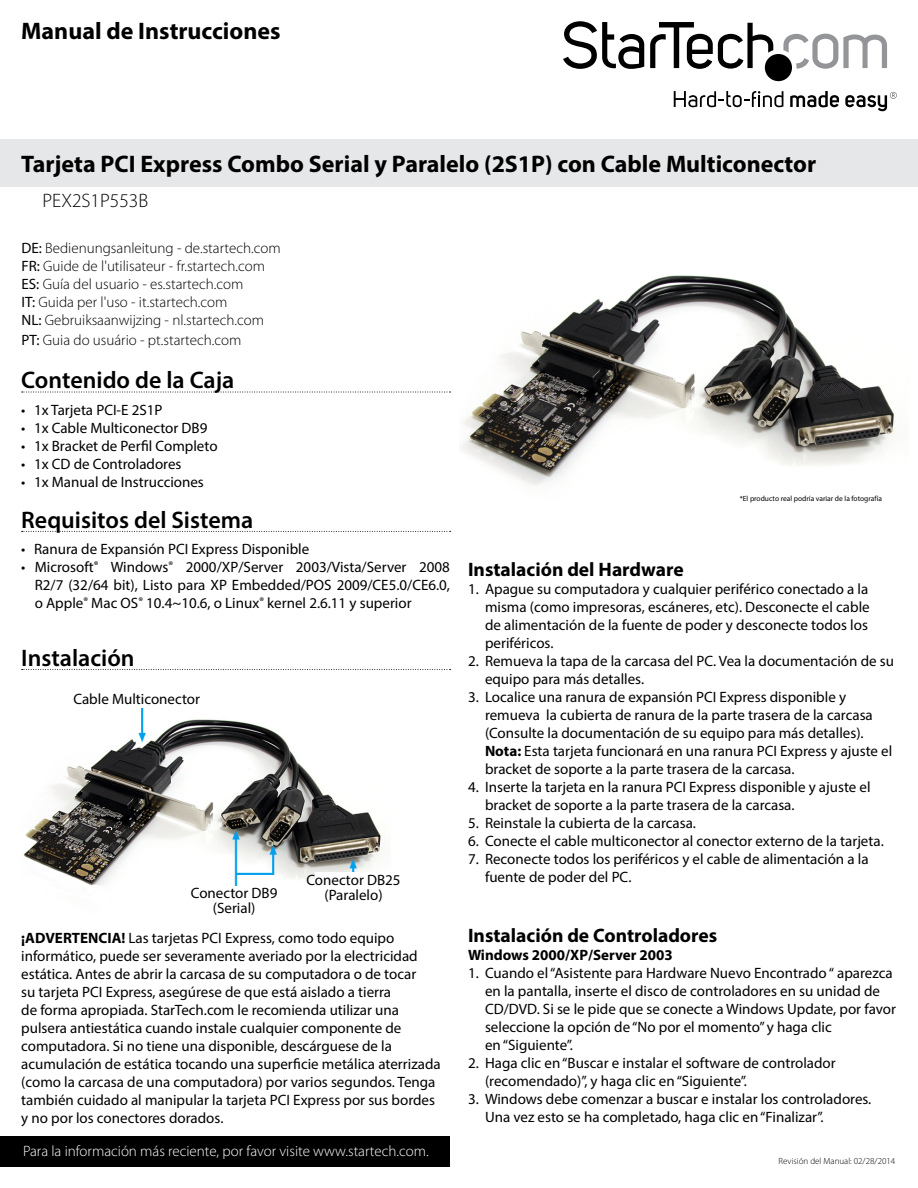
<style>
.page{position:relative;width:918px;height:1188px;background:#fff}
.page>*{position:absolute;margin:0;border:0;box-sizing:border-box;transform-origin:0 0}
.t1{font:700 24px "Myriad Pro";color:#000}
.t2{font:600 24px "Myriad Pro";color:#000}
.t3{font:700 19.5px "Myriad Pro";color:#000}
.t4{font:300 19.5px "Myriad Pro";color:#000}
.t5{font:15px/18px "Myriad Pro";color:#000}
.t6{font:300 15px/18px "Myriad Pro";color:#000}
.t7{font:300 15px "Myriad Pro";color:#fff}
.t8{font:700 15px "Myriad Pro";color:#000}
.t9{font:300 9px "Myriad Pro";color:#000}
.t10{font:7.5px "Myriad Pro";color:#000}
.s1{font-weight:400}
.s2{font-weight:700}
</style>
<div class="page">
<svg style="left:783px;top:34px;width:104px;height:35px"></svg>
<svg style="left:845px;top:92px;width:52px;height:19px"></svg>
<svg style="left:790px;top:91px;width:49px;height:17px"></svg>
<svg style="left:674px;top:91px;width:109px;height:16px"></svg>
<svg style="left:563px;top:21px;width:81px;height:48px"></svg>
<svg style="left:650px;top:22px;width:123px;height:47px"></svg>
<div style="left:765px;top:54px;width:27px;height:27px;background:#000;border-radius:50%"></div>
<div style="left:0;top:140px;width:918px;height:47px;background:#e6e7e8"></div>
<div style="left:0;top:1136px;width:450px;height:30px;background:#000"></div>
<svg style="left:22px;top:392px;width:429px;height:1px"></svg>
<svg style="left:22px;top:531px;width:429px;height:1px"></svg>
<img style="left:459px;top:275px;width:449px;height:211px">
<svg style="left:22px;top:669px;width:429px;height:1px"></svg>
<img style="left:23px;top:708px;width:359px;height:178px">
<div style="left:315px;top:872px;width:74px;height:29px;background:#fff"></div>
<h1 class="t1" style="left:21px;top:16px;width:261px">Manual de Instrucciones</h1>
<h1 class="t1" style="left:21px;top:148px;width:797px">Tarjeta PCI Express Combo Serial y Paralelo (2S1P) con Cable Multiconector</h1>
<h2 class="t4" style="left:43px;top:189px;width:107px">PEX2S1P553B</h2>
<p class="t6" style="left:22px;top:239px;width:261px"><span class="s1">DE:</span> Bedienungsanleitung - de.startech.com <span class="s1">FR:</span> Guide de l'utilisateur - fr.startech.com <span class="s1">ES:</span> Guía del usuario - es.startech.com<br><span class="s1">IT:</span> Guida per l'uso - it.startech.com<br><span class="s1">NL:</span> Gebruiksaanwijzing - nl.startech.com</p>
<p class="t6" style="left:22px;top:331px;width:221px"><span class="s1">PT:</span> Guia do usuário - pt.startech.com</p>
<h1 class="t2" style="left:21px;top:365px;width:215px">Contenido de la Caja</h1>
<p class="t5" style="left:21px;top:400px;width:143px">• 1x Tarjeta PCI-E 2S1P</p>
<p class="t5" style="left:21px;top:418px;width:188px">• 1x Cable Multiconector DB9</p>
<p class="t5" style="left:21px;top:436px;width:198px">• 1x Bracket de Perfil Completo</p>
<p class="t5" style="left:21px;top:454px;width:162px">• 1x CD de Controladores</p>
<p class="t5" style="left:21px;top:472px;width:184px">• 1x Manual de Instrucciones</p>
<h1 class="t2" style="left:21px;top:504px;width:234px">Requisitos del Sistema</h1>
<p class="t5" style="left:21px;top:540px;width:290px">• Ranura de Expansión PCI Express Disponible</p>
<p class="t5" style="left:35px;top:558px;width:417px;text-align:justify;text-indent:-14px">• Microsoft<sup>®</sup> Windows<sup>®</sup> 2000/XP/Server 2003/Vista/Server 2008<br>R2/7 (32/64 bit), Listo para XP Embedded/POS 2009/CE5.0/CE6.0, o Apple<sup>®</sup> Mac OS<sup>®</sup> 10.4~10.6, o Linux<sup>®</sup> kernel 2.6.11 y superior</p>
<h1 class="t2" style="left:21px;top:642px;width:115px">Instalación</h1>
<p class="t5" style="left:73px;top:690px;width:128px">Cable Multiconector</p>
<p class="t5" style="left:191px;top:885px;width:88px;line-height:15px;text-align:center">Conector DB9 (Serial)</p>
<p class="t5" style="left:306px;top:872px;width:96px;line-height:15px;text-align:center">Conector DB25 (Paralelo)</p>
<p class="t5" style="left:21px;top:929px;width:421px"><span class="s2">¡ADVERTENCIA!</span> Las tarjetas PCI Express, como todo equipo informático, puede ser severamente averiado por la electricidad estática. Antes de abrir la carcasa de su computadora o de tocar<br>su tarjeta PCI Express, asegúrese de que está aislado a tierra<br>de forma apropiada. StarTech.com le recomienda utilizar una pulsera antiestática cuando instale cualquier componente de computadora. Si no tiene una disponible, descárguese de la acumulación de estática tocando una superficie metálica aterrizada (como la carcasa de una computadora) por varios segundos. Tenga también cuidado al manipular la tarjeta PCI Express por sus bordes y no por los conectores dorados.</p>
<p class="t7" style="left:23px;top:1142px;width:407px">Para la información más reciente, por favor visite www.startech.com.</p>
<p class="t10" style="left:740px;top:494px;width:144px">*El producto real podría variar de la fotografía</p>
<h2 class="t3" style="left:468px;top:557px;width:217px">Instalación del Hardware</h2>
<p class="t5" style="left:485px;top:580px;width:386px;text-align:justify;text-indent:-17px">1. Apague su computadora y cualquier periférico conectado a la misma (como impresoras, escáneres, etc). Desconecte el cable de alimentación de la fuente de poder y desconecte todos los periféricos.</p>
<p class="t5" style="left:485px;top:652px;width:411px;text-indent:-17px">2. Remueva la tapa de la carcasa del PC. Vea la documentación de su equipo para más detalles.</p>
<p class="t5" style="left:485px;top:688px;width:409px;text-indent:-17px">3. Localice una ranura de expansión PCI Express disponible y remueva la cubierta de ranura de la parte trasera de la carcasa (Consulte la documentación de su equipo para más detalles).<br><span class="s2">Nota:</span> Esta tarjeta funcionará en una ranura PCI Express y ajuste el bracket de soporte a la parte trasera de la carcasa.</p>
<p class="t5" style="left:485px;top:778px;width:387px;text-indent:-17px">4. Inserte la tarjeta en la ranura PCI Express disponible y ajuste el bracket de soporte a la parte trasera de la carcasa.</p>
<p class="t5" style="left:468px;top:814px;width:230px">5. Reinstale la cubierta de la carcasa.</p>
<p class="t5" style="left:468px;top:832px;width:417px">6. Conecte el cable multiconector al conector externo de la tarjeta.</p>
<p class="t5" style="left:485px;top:850px;width:385px;text-indent:-17px">7. Reconecte todos los periféricos y el cable de alimentación a la fuente de poder del PC.</p>
<h2 class="t3" style="left:468px;top:923px;width:251px">Instalación de Controladores</h2>
<p class="t8" style="left:468px;top:945px;width:206px">Windows 2000/XP/Server 2003</p>
<p class="t5" style="left:485px;top:964px;width:413px;text-indent:-17px">1. Cuando el “Asistente para Hardware Nuevo Encontrado “ aparezca en la pantalla, inserte el disco de controladores en su unidad de CD/DVD. Si se le pide que se conecte a Windows Update, por favor seleccione la opción de “No por el momento” y haga clic<br>en “Siguiente”.</p>
<p class="t5" style="left:485px;top:1054px;width:352px;text-indent:-17px">2. Haga clic en “Buscar e instalar el software de controlador (recomendado)”, y haga clic en “Siguiente”.</p>
<p class="t5" style="left:485px;top:1090px;width:388px;text-indent:-17px">3. Windows debe comenzar a buscar e instalar los controladores.<br>Una vez esto se ha completado, haga clic en “Finalizar”.</p>
<p class="t9" style="left:779px;top:1156px;width:118px">Revisión del Manual: 02/28/2014</p>
</div>
